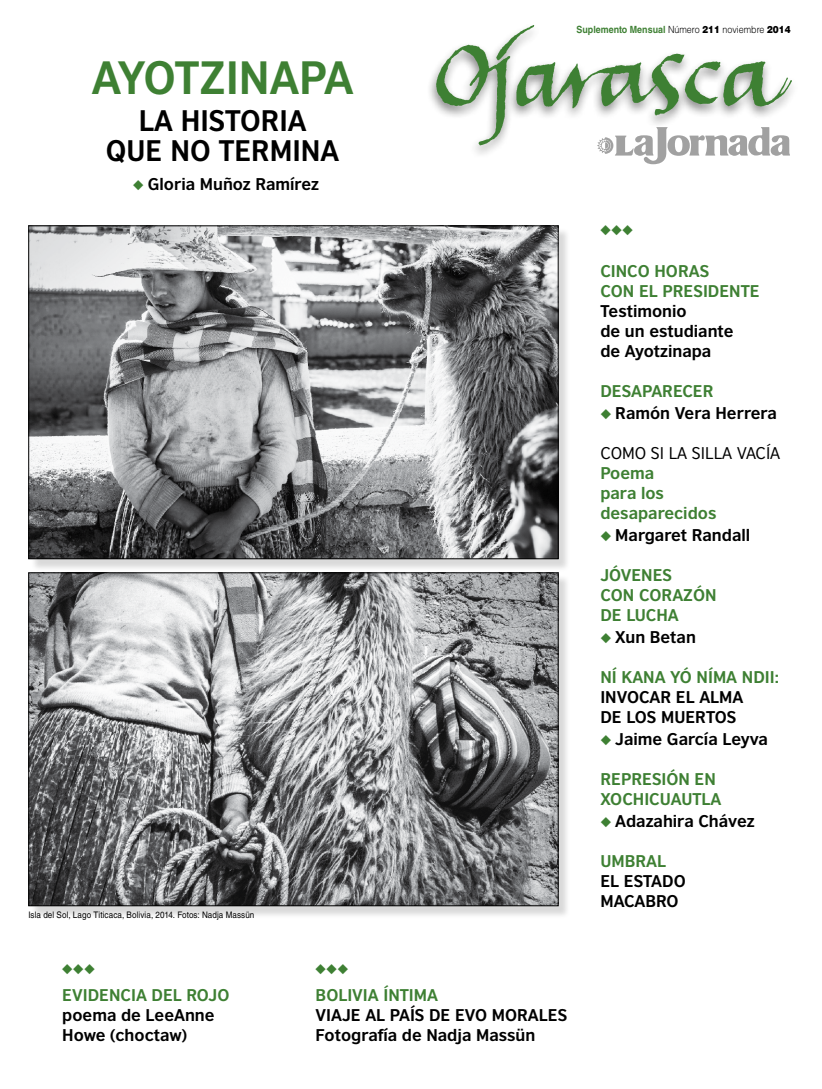
<style>
.page{position:relative;width:822px;height:1089px;background:#fff}
.page>*{position:absolute;margin:0;border:0;box-sizing:border-box;transform-origin:0 0}
.t1{font:700 44px "British Council Sans Tur";color:#3e8033}
.t2{font:700 28px/30px "British Council Sans Tur";color:#000;text-align:center}
.t3{font:700 16px/20px "British Council Sans Tur";color:#000}
.t4{font:700 16px/20px "British Council Sans Tur";color:#3e8033}
.t5{font:16px "British Council Sans Tur";color:#000}
.t6{font:14px "Zapf Dingbats";color:#3e8033}
.t7{font:700 9.9px "Helvetica LT Std";color:#3e8033;scale:.9 1}
.t8{font:9px "Helvetica LT Std";letter-spacing:.01em;color:#000;scale:.9 1}
.s1{color:#3e8033}
.s2{font-weight:300;color:#000}
.s3{font-weight:900;color:#000}
</style>
<div class="page">
<div style="left:30px;top:227px;width:541px;height:344px;background:#000;opacity:.15"></div>
<img style="left:30px;top:227px;width:527px;height:330px">
<div style="left:30px;top:574px;width:541px;height:344px;background:#000;opacity:.15"></div>
<img style="left:30px;top:574px;width:527px;height:330px">
<img style="left:432px;top:25px;width:361px;height:126px">
<svg style="left:597px;top:127px;width:193px;height:37px"></svg>
<h1 class="t1" style="left:92px;top:49px;width:263px">AYOTZINAPA</h1>
<h2 class="t2" style="left:106px;top:105px;width:235px">LA HISTORIA<br>QUE NO TERMINA</h2>
<p class="t3" style="left:133px;top:173px;width:188px"><span class="s1">◆</span> Gloria Muñoz Ramírez</p>
<p class="t8" style="left:28px;top:910px;width:253px">Isla del Sol, Lago Titicaca, Bolivia, 2014. Fotos: Nadja Massün</p>
<p class="t7" style="left:576px;top:24px;width:240px">Suplemento Mensual <span class="s2">Número</span> <span class="s3">211</span> <span class="s2">noviembre</span> <span class="s3">2014</span></p>
<p class="t6" style="left:600px;top:223px;width:35px">◆◆◆</p>
<p class="t4" style="left:600px;top:261px;width:161px">CINCO HORAS<br>CON EL PRESIDENTE</p>
<p class="t3" style="left:600px;top:301px;width:135px">Testimonio<br>de un estudiante de Ayotzinapa</p>
<p class="t4" style="left:600px;top:381px;width:115px">DESAPARECER</p>
<p class="t3" style="left:600px;top:403px;width:178px"><span class="s1">◆</span> Ramón Vera Herrera</p>
<p class="t5" style="left:600px;top:444px;width:181px">COMO SI LA SILLA VACÍA</p>
<p class="t4" style="left:600px;top:463px;width:118px">Poema<br>para los desaparecidos</p>
<p class="t3" style="left:600px;top:525px;width:151px"><span class="s1">◆</span> Margaret Randall</p>
<p class="t4" style="left:600px;top:565px;width:118px">JÓVENES<br>CON CORAZÓN<br>DE LUCHA</p>
<p class="t3" style="left:600px;top:627px;width:97px"><span class="s1">◆</span> Xun Betan</p>
<p class="t4" style="left:600px;top:667px;width:180px">NÍ KANA YÓ NÍMA NDII:</p>
<p class="t3" style="left:600px;top:687px;width:145px">INVOCAR EL ALMA<br>DE LOS MUERTOS</p>
<p class="t3" style="left:600px;top:729px;width:169px"><span class="s1">◆</span> Jaime García Leyva</p>
<p class="t4" style="left:600px;top:769px;width:123px">REPRESIÓN EN<br>XOCHICUAUTLA</p>
<p class="t3" style="left:600px;top:811px;width:156px"><span class="s1">◆</span> Adazahira Chávez</p>
<p class="t4" style="left:600px;top:851px;width:67px">UMBRAL</p>
<p class="t3" style="left:600px;top:871px;width:87px">EL ESTADO<br>MACABRO</p>
<p class="t6" style="left:62px;top:962px;width:35px">◆◆◆</p>
<p class="t4" style="left:62px;top:985px;width:169px">EVIDENCIA DEL ROJO</p>
<p class="t3" style="left:62px;top:1005px;width:154px">poema de LeeAnne<br>Howe (choctaw)</p>
<p class="t6" style="left:315px;top:962px;width:35px">◆◆◆</p>
<p class="t4" style="left:316px;top:985px;width:124px">BOLIVIA ÍNTIMA</p>
<p class="t3" style="left:316px;top:1005px;width:253px">VIAJE AL PAÍS DE EVO MORALES<br>Fotografía de Nadja Massün</p>
</div>
